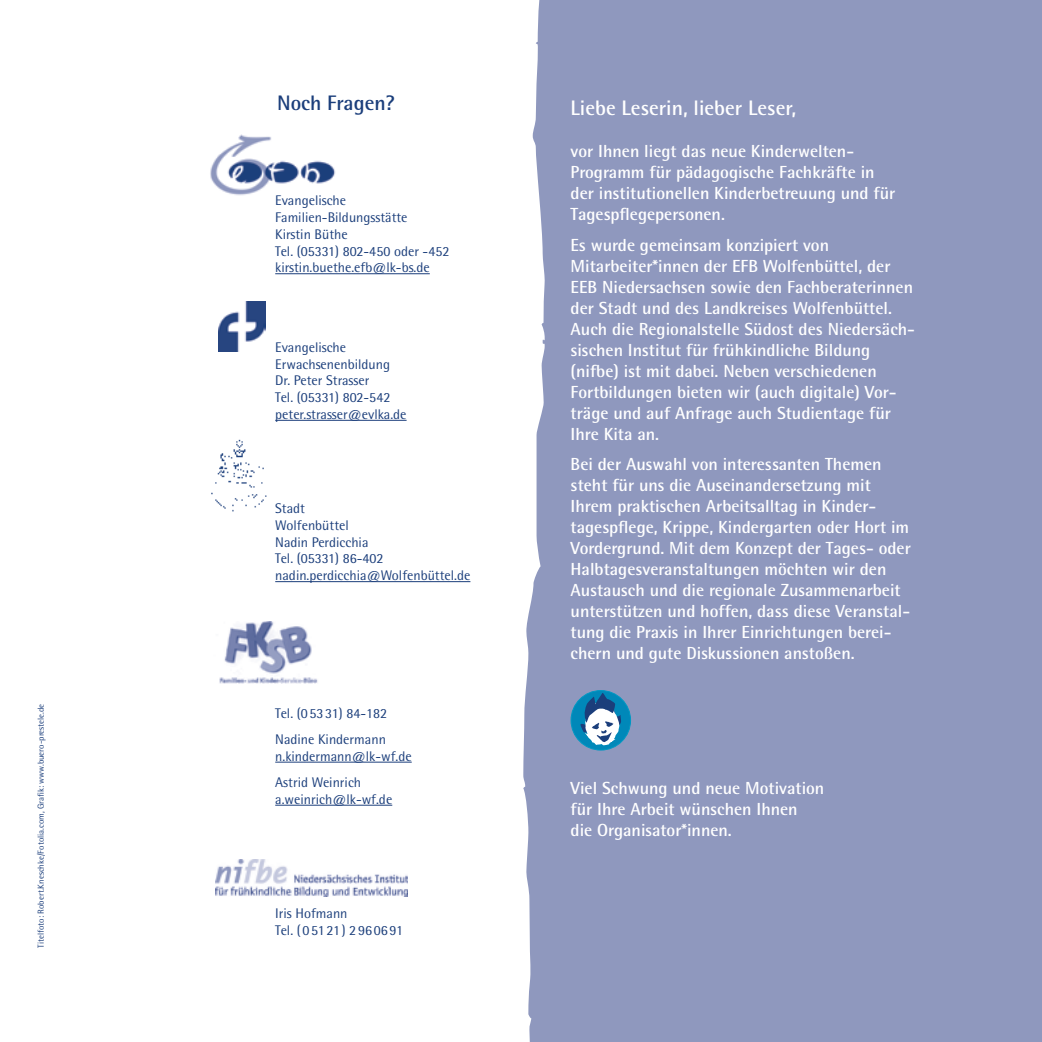
<style>
.page{position:relative;width:1042px;height:1042px;background:#fff}
.page>*{position:absolute;margin:0;border:0;box-sizing:border-box;transform-origin:0 0}
.Subline{font:700 21px "Rotis Semi Sans";color:#fff}
.Überschrift{font:700 21px "Rotis Semi Sans";color:#1b3e7b}
.Subline-2{font:700 17.5px/21px "Rotis Semi Sans";color:#fff}
.Adresse{font:14px/16.8px "Rotis Semi Sans";color:#1b3e7b}
.Daten{font:14px "Rotis Semi Sans";color:#1b3e7b}
.Adresse-2{font:8.75px "Rotis Semi Sans";color:#1b3e7b}
</style>
<div class="page">
<img style="left:210px;top:134px;width:126px;height:62px">
<img style="left:216px;top:859px;width:191px;height:38px">
<hr style="left:275px;top:762px;width:137px;height:1px;background:#1b3e7b">
<hr style="left:275px;top:805px;width:117px;height:1px;background:#1b3e7b">
<hr style="left:275px;top:581px;width:195px;height:1px;background:#1b3e7b">
<hr style="left:275px;top:420px;width:132px;height:1px;background:#1b3e7b">
<div style="left:521px;top:0;width:521px;height:1042px;background:#8f98be"></div>
<svg style="left:521px;top:0;width:24px;height:1042px;fill:#fff"></svg>
<div style="left:571px;top:690px;width:59px;height:60px;background:#0088b9;border-radius:50%"></div>
<div style="left:570px;top:690px;width:61px;height:60px;border:1px solid #0098c3;border-radius:50%"></div>
<svg style="left:580px;top:692px;width:41px;height:54px"></svg>
<img style="left:219px;top:622px;width:99px;height:62px">
<hr style="left:275px;top:273px;width:155px;height:1px;background:#1b3e7b">
<img style="left:218px;top:301px;width:47px;height:50px">
<img style="left:211px;top:439px;width:56px;height:73px">
<p class="Adresse-2" style="left:36px;top:947px;width:246px;rotate:-90deg">Titelfoto: Robert.Kneschke/Fotolia.com, Grafik: www.buero-prestele.de</p>
<p class="Überschrift" style="left:277px;top:90px;width:119px">Noch Fragen?</p>
<p class="Daten" style="left:275px;top:192px;width:72px">Evangelische</p>
<p class="Daten" style="left:275px;top:209px;width:134px">Familien-Bildungsstätte</p>
<p class="Daten" style="left:275px;top:226px;width:74px">Kirstin Büthe</p>
<p class="Daten" style="left:275px;top:242px;width:176px">Tel. (05331) 802-450 oder -452</p>
<p class="Daten" style="left:275px;top:259px;width:156px">kirstin.buethe.efb@lk-bs.de</p>
<p class="Daten" style="left:275px;top:339px;width:72px">Evangelische</p>
<p class="Daten" style="left:275px;top:355px;width:116px">Erwachsenenbildung</p>
<p class="Daten" style="left:275px;top:372px;width:96px">Dr. Peter Strasser</p>
<p class="Daten" style="left:275px;top:389px;width:117px">Tel. (05331) 802-542</p>
<p class="Daten" style="left:275px;top:406px;width:133px">peter.strasser@evlka.de</p>
<p class="Adresse" style="left:275px;top:500px;width:31px">Stadt</p>
<p class="Adresse" style="left:275px;top:516px;width:75px">Wolfenbüttel</p>
<p class="Adresse" style="left:275px;top:533px;width:95px">Nadin Perdicchia</p>
<p class="Adresse" style="left:275px;top:550px;width:110px">Tel. (05331) 86-402</p>
<p class="Adresse" style="left:275px;top:567px;width:197px">nadin.perdicchia@Wolfenbüttel.de</p>
<p class="Adresse" style="left:275px;top:704px;width:113px">Tel. (05331) 84-182</p>
<p class="Adresse" style="left:275px;top:730px;width:112px">Nadine Kindermann</p>
<p class="Adresse" style="left:275px;top:747px;width:138px">n.kindermann@lk-wf.de</p>
<p class="Adresse" style="left:275px;top:774px;width:87px">Astrid Weinrich</p>
<p class="Adresse" style="left:275px;top:790px;width:119px">a.weinrich@lk-wf.de</p>
<p class="Adresse" style="left:275px;top:905px;width:129px">Iris Hofmann<br>Tel. (05121) 2960691</p>
<p class="Subline" style="left:570px;top:95px;width:227px">Liebe Leserin, lieber Leser,</p>
<p class="Subline-2" style="left:570px;top:141px;width:326px">vor Ihnen liegt das neue Kinderwelten-Programm für pädagogische Fachkräfte in der institutionellen Kinderbetreuung und für Tagespflegepersonen.</p>
<p class="Subline-2" style="left:570px;top:234px;width:346px">Es wurde gemeinsam konzipiert von Mitarbeiter*innen der EFB Wolfenbüttel, der EEB Niedersachsen sowie den Fachberaterinnen der Stadt und des Landkreises Wolfenbüttel.<br>Auch die Regionalstelle Südost des Niedersäch&shy;sischen Institut für frühkindliche Bildung</p>
<p class="Subline-2" style="left:570px;top:360px;width:328px">(nifbe) ist mit dabei. Neben verschiedenen Fortbildungen bieten wir (auch digitale) Vor&shy;träge und auf Anfrage auch Studientage für Ihre Kita an.</p>
<p class="Subline-2" style="left:570px;top:454px;width:342px">Bei der Auswahl von interessanten Themen steht für uns die Auseinandersetzung mit Ihrem praktischen Arbeitsalltag in Kinder&shy;tagespflege, Krippe, Kindergarten oder Hort im Vordergrund. Mit dem Konzept der Tages- oder Halbtagesveranstaltungen möchten wir den Austausch und die regionale Zusammenarbeit unterstützen und hoffen, dass diese Veranstal&shy;tung die Praxis in Ihrer Einrichtungen berei&shy;chern und gute Diskussionen anstoßen.</p>
<p class="Subline-2" style="left:570px;top:777px;width:255px">Viel Schwung und neue Motivation</p>
<p class="Subline-2" style="left:570px;top:798px;width:229px">für Ihre Arbeit wünschen Ihnen</p>
<p class="Subline-2" style="left:570px;top:819px;width:163px">die Organisator*innen.</p>
</div>
